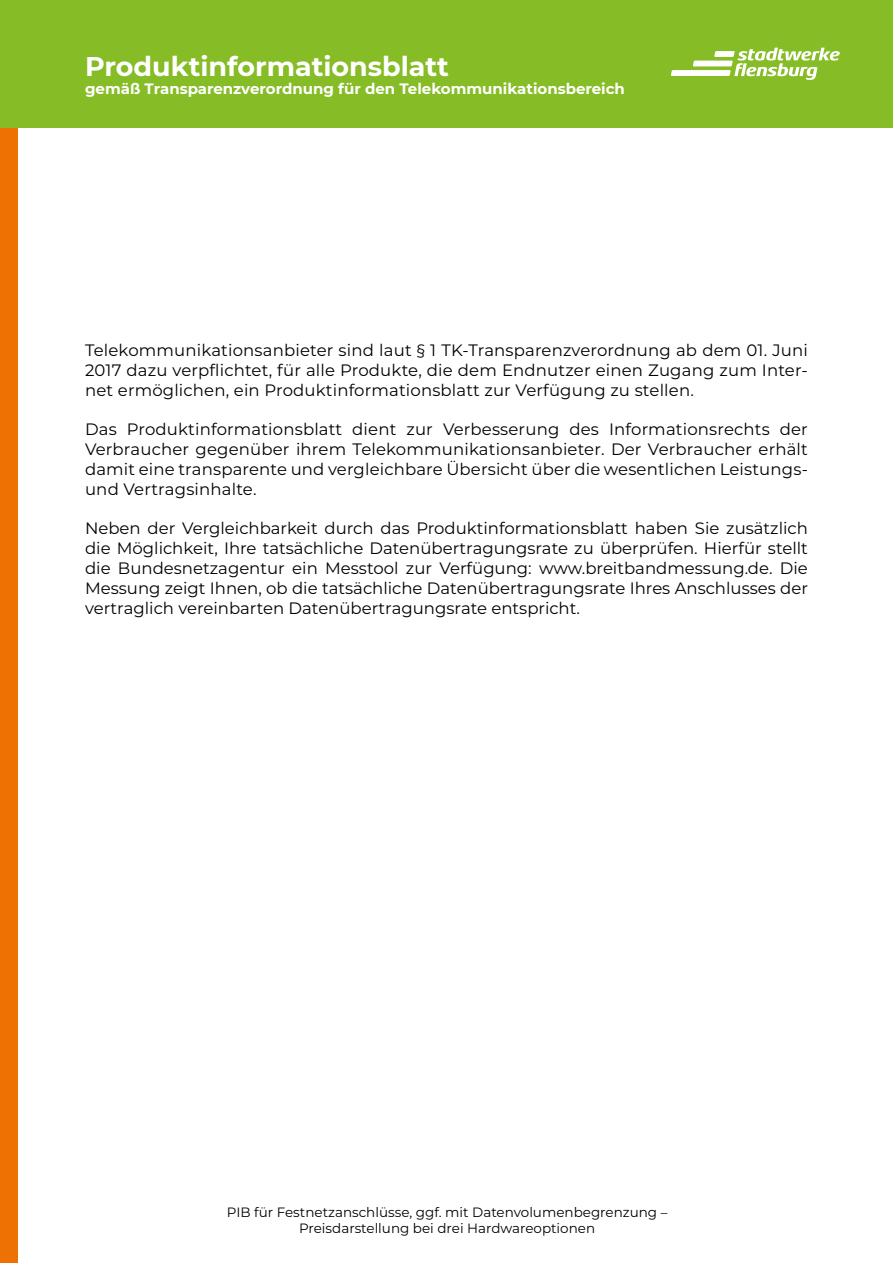
<style>
.page{position:relative;width:893px;height:1263px;background:#fff}
.page>*{position:absolute;margin:0;border:0;box-sizing:border-box;transform-origin:0 0}
.t1{font:700 27px "Montserrat";color:#fff}
.t2{font:16.5px/19.8px "Montserrat";letter-spacing:.01em;color:#000;text-align:justify}
.t3{font:700 15px "Montserrat";color:#fff}
.t4{font:13.5px/16.2px "Montserrat";color:#000;text-align:center}
</style>
<div class="page">
<div style="left:0;top:0;width:17px;height:1263px;background:#ee7203"></div>
<div style="left:0;top:0;width:893px;height:128px;background:#86bc25"></div>
<svg style="left:671px;top:48px;width:169px;height:32px"></svg>
<h1 class="t1" style="left:85px;top:47px;width:365px">Produktinformationsblatt</h1>
<p class="t3" style="left:85px;top:78px;width:541px">gemäß Transparenzverordnung für den Telekommunikationsbereich</p>
<p class="t2" style="left:85px;top:340px;width:724px">Telekommunikationsanbieter sind laut § 1 TK-Transparenzverordnung ab dem 01. Juni 2017 dazu verpflichtet, für alle Produkte, die dem Endnutzer einen Zugang zum Inter&shy;net ermöglichen, ein Produktinformationsblatt zur Verfügung zu stellen.</p>
<p class="t2" style="left:85px;top:419px;width:724px">Das Produktinformationsblatt dient zur Verbesserung des Informationsrechts der Verbraucher gegenüber ihrem Telekommunikationsanbieter. Der Verbraucher erhält damit eine transparente und vergleichbare Übersicht über die wesentlichen Leistungs&shy;und Vertragsinhalte.</p>
<p class="t2" style="left:85px;top:518px;width:724px">Neben der Vergleichbarkeit durch das Produktinformationsblatt haben Sie zusätzlich die Möglichkeit, Ihre tatsächliche Datenübertragungsrate zu überprüfen. Hierfür stellt die Bundesnetzagentur ein Messtool zur Verfügung: www.breitbandmessung.de. Die Messung zeigt Ihnen, ob die tatsächliche Datenübertragungsrate Ihres Anschlusses der vertraglich vereinbarten Datenübertragungsrate entspricht.</p>
<p class="t4" style="left:227px;top:1203px;width:442px">PIB für Festnetzanschlüsse, ggf. mit Datenvolumenbegrenzung –<br>Preisdarstellung bei drei Hardwareoptionen</p>
</div>
